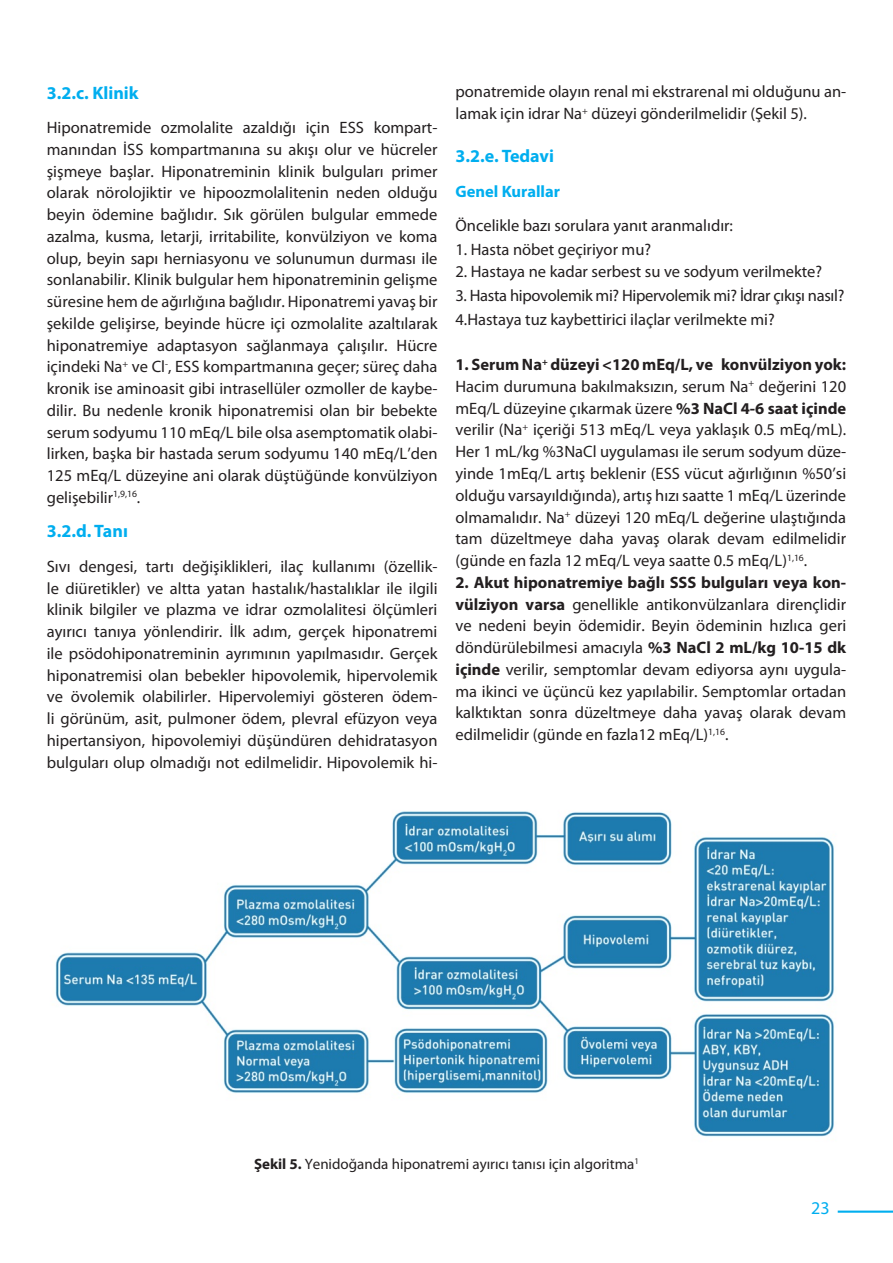
<style>
.page{position:relative;width:893px;height:1263px;background:#fff}
.page>*{position:absolute;margin:0;border:0;box-sizing:border-box;transform-origin:0 0}
.t1{font:700 18px "Myriad Pro";color:#00aeef}
.t2{font:18px "Myriad Pro";color:#00aeef}
.t3{font:16.5px/21.8px "Myriad Pro";color:#231f20;text-align:justify}
.t4{font:16.5px/23.9px "Myriad Pro";letter-spacing:-.02em;color:#231f20}
.t5{font:700 16.5px "Myriad Pro";color:#00aeef}
.t6{font:15px "Myriad Pro";color:#231f20}
.s1{font-weight:700}
</style>
<div class="page">
<hr style="left:838px;top:1210px;width:55px;height:3px;background:#00aeef">
<img style="left:55px;top:811px;width:779px;height:326px">
<p class="t1" style="left:47px;top:81px;width:93px">3.2.c. Klinik</p>
<p class="t3" style="left:47px;top:116px;width:392px">Hiponatremide ozmolalite azaldığı için ESS kompart&shy;manından İSS kompartmanına su akışı olur ve hücreler şişmeye başlar. Hiponatreminin klinik bulguları primer olarak nörolojiktir ve hipoozmolalitenin neden olduğu beyin ödemine bağlıdır. Sık görülen bulgular emmede azalma, kusma, letarji, irritabilite, konvülziyon ve koma olup, beyin sapı herniasyonu ve solunumun durması ile sonlanabilir. Klinik bulgular hem hiponatreminin gelişme süresine hem de ağırlığına bağlıdır. Hiponatremi yavaş bir şekilde gelişirse, beyinde hücre içi ozmolalite azaltılarak hiponatremiye adaptasyon sağlanmaya çalışılır. Hücre içindeki Na<sup>+</sup> ve Cl<sup>-</sup>, ESS kompartmanına geçer; süreç daha kronik ise aminoasit gibi intrasellüler ozmoller de kaybe&shy;dilir. Bu nedenle kronik hiponatremisi olan bir bebekte serum sodyumu 110 mEq/L bile olsa asemptomatik olabi&shy;lirken, başka bir hastada serum sodyumu 140 mEq/L’den 125 mEq/L düzeyine ani olarak düştüğünde konvülziyon gelişebilir<sup>1,9,16</sup>.</p>
<p class="t1" style="left:47px;top:519px;width:83px">3.2.d. Tanı</p>
<p class="t3" style="left:47px;top:555px;width:392px">Sıvı dengesi, tartı değişiklikleri, ilaç kullanımı (özellik&shy;le diüretikler) ve altta yatan hastalık/hastalıklar ile ilgili klinik bilgiler ve plazma ve idrar ozmolalitesi ölçümleri ayırıcı tanıya yönlendirir. İlk adım, gerçek hiponatremi ile psödohiponatreminin ayrımının yapılmasıdır. Gerçek hiponatremisi olan bebekler hipovolemik, hipervolemik ve övolemik olabilirler. Hipervolemiyi gösteren ödem&shy;li görünüm, asit, pulmoner ödem, plevral efüzyon veya hipertansiyon, hipovolemiyi düşündüren dehidratasyon bulguları olup olmadığı not edilmelidir. Hipovolemik hi-</p>
<p class="t3" style="left:455px;top:81px;width:392px">ponatremide olayın renal mi ekstrarenal mi olduğunu an&shy;lamak için idrar Na<sup>+</sup> düzeyi gönderilmelidir (Şekil 5).</p>
<p class="t1" style="left:455px;top:144px;width:100px">3.2.e. Tedavi</p>
<p class="t5" style="left:455px;top:180px;width:106px">Genel Kurallar</p>
<p class="t3" style="left:455px;top:215px;width:279px">Öncelikle bazı sorulara yanıt aranmalıdır:</p>
<p class="t3" style="left:455px;top:238px;width:197px">1. Hasta nöbet geçiriyor mu?</p>
<p class="t3" style="left:455px;top:260px;width:368px">2. Hastaya ne kadar serbest su ve sodyum verilmekte?</p>
<p class="t4" style="left:455px;top:283px;width:390px">3. Hasta hipovolemik mi? Hipervolemik mi? İdrar çıkışı nasıl?<br>4.Hastaya tuz kaybettirici ilaçlar verilmekte mi?</p>
<p class="t3" style="left:455px;top:354px;width:392px"><span class="s1">1. Serum Na</span><sup>+</sup> <span class="s1">düzeyi &lt;120 mEq/L, ve konvülziyon yok:<br></span>Hacim durumuna bakılmaksızın, serum Na<sup>+</sup> değerini 120 mEq/L düzeyine çıkarmak üzere <span class="s1">%3 NaCl 4-6 saat içinde </span>verilir (Na<sup>+</sup> içeriği 513 mEq/L veya yaklaşık 0.5 mEq/mL).<br>Her 1 mL/kg %3NaCl uygulaması ile serum sodyum düze&shy;yinde 1mEq/L artış beklenir (ESS vücut ağırlığının %50’si olduğu varsayıldığında), artış hızı saatte 1 mEq/L üzerinde olmamalıdır. Na<sup>+</sup> düzeyi 120 mEq/L değerine ulaştığında tam düzeltmeye daha yavaş olarak devam edilmelidir (günde en fazla 12 mEq/L veya saatte 0.5 mEq/L)<sup>1,16</sup>.</p>
<p class="t3" style="left:455px;top:571px;width:392px"><span class="s1">2. Akut hiponatremiye bağlı SSS bulguları veya kon&shy;vülziyon varsa</span> genellikle antikonvülzanlara dirençlidir ve nedeni beyin ödemidir. Beyin ödeminin hızlıca geri döndürülebilmesi amacıyla <span class="s1">%3 NaCl 2 mL/kg 10-15 dk içinde</span> verilir, semptomlar devam ediyorsa aynı uygula&shy;ma ikinci ve üçüncü kez yapılabilir. Semptomlar ortadan kalktıktan sonra düzeltmeye daha yavaş olarak devam edilmelidir (günde en fazla12 mEq/L)<sup>1,16</sup>.</p>
<p class="t6" style="left:254px;top:1155px;width:386px"><span class="s1">Şekil 5.</span> Yenidoğanda hiponatremi ayırıcı tanısı için algoritma<sup>1</sup></p>
<p class="t2" style="left:811px;top:1196px;width:20px">23</p>
</div>
